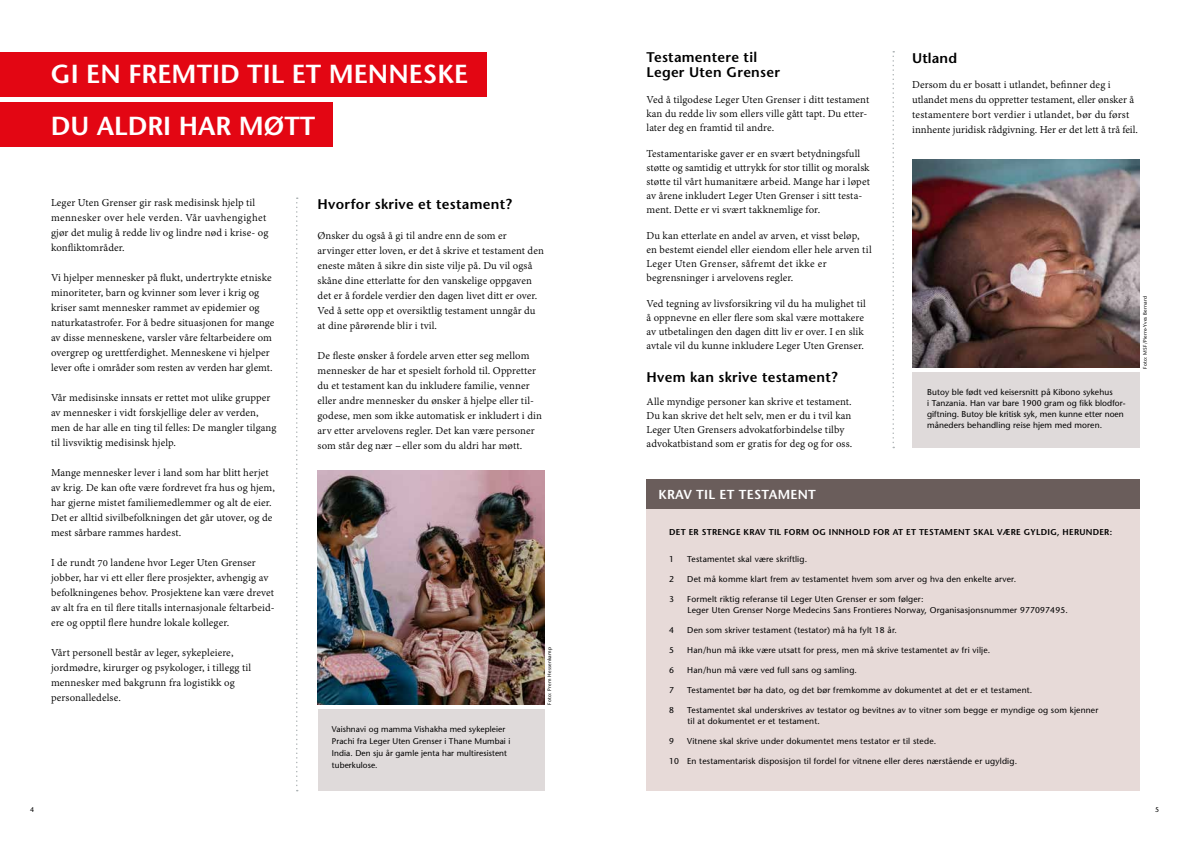
<style>
.page{position:relative;width:1191px;height:842px;background:#fff}
.page>*{position:absolute;margin:0;border:0;box-sizing:border-box;transform-origin:0 0}
.t1{font:600 26.1px/51.3px "Stone Sans";color:#fff}
.t2{font:600 14px/14.5px "Stone Sans";letter-spacing:.02em;color:#000}
.t3{font:600 13px "Stone Sans";letter-spacing:.02em;color:#fff}
.t4{font:11.5px/15px "Adobe Devanagari";letter-spacing:.01em;color:#000}
.t5{font:8.5px/11px "Stone Sans";letter-spacing:.02em;color:#000}
.t6{font:600 8.5px "Stone Sans";letter-spacing:.03em;color:#000}
.t7{font:8.3px/12px "Stone Sans";letter-spacing:.01em;color:#000}
.t8{font:7px "Stone Sans";color:#000}
.t9{font:5px "Stone Sans";letter-spacing:.04em;color:#000}
</style>
<div class="page">
<svg style="left:296px;top:197px;width:2px;height:594px"></svg>
<div style="left:0;top:52px;width:486px;height:44px;background:#e30613"></div>
<div style="left:0;top:102px;width:333px;height:45px;background:#e30613"></div>
<svg style="left:892px;top:51px;width:2px;height:397px"></svg>
<div style="left:646px;top:494px;width:494px;height:296px;background:#e7dad8"></div>
<div style="left:646px;top:479px;width:494px;height:30px;background:#6a5d5b"></div>
<img style="left:317px;top:470px;width:227px;height:234px">
<img style="left:912px;top:160px;width:227px;height:208px">
<div style="left:317px;top:709px;width:227px;height:81px;background:#dfdada"></div>
<div style="left:912px;top:372px;width:227px;height:76px;background:#dfdada"></div>
<h1 class="t1" style="left:51px;top:48px;width:419px">GI EN FREMTID TIL ET MENNESKE<br>DU ALDRI HAR MØTT</h1>
<p class="t4" style="left:51px;top:196px;width:219px">Leger Uten Grenser gir rask medisinsk hjelp til mennesker over hele verden. Vår uavhengighet gjør det mulig å redde liv og lindre nød i krise- og konfliktområder.</p>
<p class="t4" style="left:51px;top:271px;width:225px">Vi hjelper mennesker på flukt, undertrykte etniske minoriteter, barn og kvinner som lever i krig og kriser samt mennesker rammet av epidemier og naturkatastrofer. For å bedre situasjonen for mange av disse menneskene, varsler våre feltarbeidere om overgrep og urettferdighet. Menneskene vi hjelper lever ofte i områder som resten av verden har glemt.</p>
<p class="t4" style="left:51px;top:391px;width:227px">Vår medisinske innsats er rettet mot ulike grupper av mennesker i vidt forskjellige deler av verden, men de har alle en ting til felles: De mangler tilgang til livsviktig medisinsk hjelp.</p>
<p class="t4" style="left:51px;top:466px;width:225px">Mange mennesker lever i land som har blitt herjet av krig. De kan ofte være fordrevet fra hus og hjem, har gjerne mistet familiemedlemmer og alt de eier.<br>Det er alltid sivilbefolkningen det går utover, og de mest sårbare rammes hardest.</p>
<p class="t4" style="left:51px;top:556px;width:225px">I de rundt 70 landene hvor Leger Uten Grenser jobber, har vi ett eller flere prosjekter, avhengig av befolkningenes behov. Prosjektene kan være drevet av alt fra en til flere titalls internasjonale feltarbeid&shy;ere og opptil flere hundre lokale kolleger.</p>
<p class="t4" style="left:51px;top:646px;width:202px">Vårt personell består av leger, sykepleiere, jordmødre, kirurger og psykologer, i tillegg til mennesker med bakgrunn fra logistikk og personalledelse.</p>
<p class="t2" style="left:317px;top:196px;width:196px">Hvorfor skrive et testament?</p>
<p class="t4" style="left:317px;top:229px;width:228px">Ønsker du også å gi til andre enn de som er arvinger etter loven, er det å skrive et testament den eneste måten å sikre din siste vilje på. Du vil også skåne dine etterlatte for den vanskelige oppgaven det er å fordele verdier den dagen livet ditt er over.<br>Ved å sette opp et oversiktlig testament unngår du at dine pårørende blir i tvil.</p>
<p class="t4" style="left:317px;top:349px;width:226px">De fleste ønsker å fordele arven etter seg mellom mennesker de har et spesielt forhold til. Oppretter du et testament kan du inkludere familie, venner eller andre mennesker du ønsker å hjelpe eller til&shy;godese, men som ikke automatisk er inkludert i din arv etter arvelovens regler. Det kan være personer som står deg nær -- eller som du aldri har møtt.</p>
<p class="t7" style="left:332px;top:723px;width:180px">Vaishnavi og mamma Vishakha med sykepleier Prachi fra Leger Uten Grenser i Thane Mumbai i India. Den sju år gamle jenta har multiresistent tuberkulose.</p>
<p class="t9" style="left:546px;top:704px;width:59px;rotate:-90deg">Foto: Prem Hessenkamp</p>
<p class="t2" style="left:646px;top:50px;width:135px">Testamentere til<br>Leger Uten Grenser</p>
<p class="t4" style="left:646px;top:93px;width:224px;line-height:14px">Ved å tilgodese Leger Uten Grenser i ditt testament kan du redde liv som ellers ville gått tapt. Du etter&shy;later deg en framtid til andre.</p>
<p class="t4" style="left:646px;top:147px;width:225px;line-height:14px">Testamentariske gaver er en svært betydningsfull støtte og samtidig et uttrykk for stor tillit og moralsk støtte til vårt humanitære arbeid. Mange har i løpet av årene inkludert Leger Uten Grenser i sitt testa&shy;ment. Dette er vi svært takknemlige for.</p>
<p class="t4" style="left:646px;top:229px;width:227px;line-height:14px">Du kan etterlate en andel av arven, et visst beløp, en bestemt eiendel eller eiendom eller hele arven til Leger Uten Grenser, såfremt det ikke er begrensninger i arvelovens regler.</p>
<p class="t4" style="left:646px;top:297px;width:221px;line-height:14.2px">Ved tegning av livsforsikring vil du ha mulighet til å oppnevne en eller flere som skal være mottakere av utbetalingen den dagen ditt liv er over. I en slik avtale vil du kunne inkludere Leger Uten Grenser.</p>
<p class="t2" style="left:646px;top:370px;width:193px">Hvem kan skrive testament?</p>
<p class="t4" style="left:646px;top:395px;width:207px;line-height:14px">Alle myndige personer kan skrive et testament.<br>Du kan skrive det helt selv, men er du i tvil kan Leger Uten Grensers advokatforbindelse tilby advokatbistand som er gratis for deg og for oss.</p>
<p class="t3" style="left:658px;top:487px;width:159px">KRAV TIL ET TESTAMENT</p>
<p class="t2" style="left:912px;top:51px;width:46px">Utland</p>
<p class="t4" style="left:912px;top:78px;width:227px">Dersom du er bosatt i utlandet, befinner deg i utlandet mens du oppretter testament, eller ønsker å testamentere bort verdier i utlandet, bør du først innhente juridisk rådgivning. Her er det lett å trå feil.</p>
<p class="t5" style="left:927px;top:386px;width:200px">Butoy ble født ved keisersnitt på Kibono sykehus<br>i Tanzania. Han var bare 1900 gram og fikk blodfor&shy;giftning. Butoy ble kritisk syk, men kunne etter noen måneders behandling reise hjem med moren.</p>
<p class="t9" style="left:1142px;top:369px;width:74px;rotate:-90deg">Foto: MSF/Pierre-Yves Bernard</p>
<p class="t6" style="left:669px;top:527px;width:444px">DET ER STRENGE KRAV TIL FORM OG INNHOLD FOR AT ET TESTAMENT SKAL VÆRE GYLDIG, HERUNDER:</p>
<p class="t5" style="left:669px;top:553px;width:6px">1</p>
<p class="t5" style="left:687px;top:553px;width:121px">Testamentet skal være skriftlig.</p>
<p class="t5" style="left:669px;top:573px;width:6px">2</p>
<p class="t5" style="left:687px;top:573px;width:330px">Det må komme klart frem av testamentet hvem som arver og hva den enkelte arver.</p>
<p class="t5" style="left:669px;top:593px;width:6px">3</p>
<p class="t5" style="left:687px;top:593px;width:382px">Formelt riktig referanse til Leger Uten Grenser er som følger:<br>Leger Uten Grenser Norge Medecins Sans Frontieres Norway, Organisasjonsnummer 977097495.</p>
<p class="t5" style="left:669px;top:624px;width:6px">4</p>
<p class="t5" style="left:687px;top:624px;width:211px">Den som skriver testament (testator) må ha fylt 18 år.</p>
<p class="t5" style="left:669px;top:644px;width:6px">5</p>
<p class="t5" style="left:687px;top:644px;width:304px">Han/hun må ikke være utsatt for press, men må skrive testamentet av fri vilje.</p>
<p class="t5" style="left:669px;top:664px;width:6px">6</p>
<p class="t5" style="left:687px;top:664px;width:171px">Han/hun må være ved full sans og samling.</p>
<p class="t5" style="left:669px;top:684px;width:6px">7</p>
<p class="t5" style="left:687px;top:684px;width:346px">Testamentet bør ha dato, og det bør fremkomme av dokumentet at det er et testament.</p>
<p class="t5" style="left:669px;top:704px;width:6px">8</p>
<p class="t5" style="left:687px;top:704px;width:412px">Testamentet skal underskrives av testator og bevitnes av to vitner som begge er myndige og som kjenner til at dokumentet er et testament.</p>
<p class="t5" style="left:669px;top:735px;width:6px">9</p>
<p class="t5" style="left:687px;top:735px;width:250px">Vitnene skal skrive under dokumentet mens testator er til stede.</p>
<p class="t5" style="left:669px;top:755px;width:349px">10 En testamentarisk disposisjon til fordel for vitnene eller deres nærstående er ugyldig.</p>
<p class="t8" style="left:30px;top:805px;width:6px">4</p>
<p class="t8" style="left:1155px;top:805px;width:6px">5</p>
</div>
